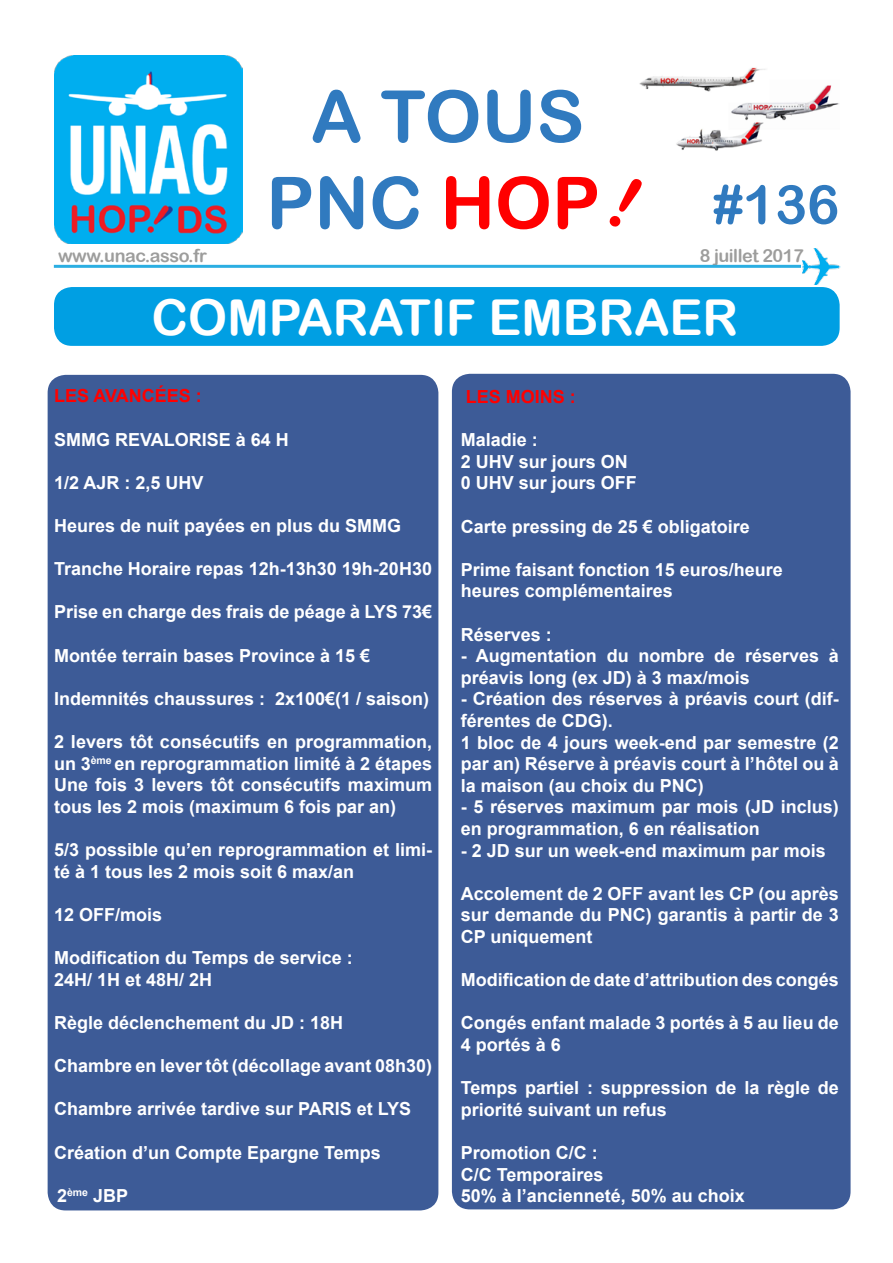
<style>
.page{position:relative;width:893px;height:1263px;background:#fff}
.page>*{position:absolute;margin:0;border:0;box-sizing:border-box;transform-origin:0 0}
.t1{font:72px/86.4px "Arial Rounded MT Bold";color:#307abf;text-align:center}
.t2{font:54px "Arial Rounded MT Bold";color:#307abf}
.t3{font:49.5px "Arial Rounded MT Bold";color:#fff}
.t4{font:700 18px/21.6px "Arial";color:#fff}
.t5{font:18px "Arial Rounded MT Bold";letter-spacing:-.025em;color:#9d9d9c}
.t6{font:700 18px "Arial";color:#f00}
.s1{color:#f00}
</style>
<div class="page">
<div style="left:48px;top:375px;width:390px;height:835px;background:#3d5b97;border-radius:18px"></div>
<div style="left:452px;top:374px;width:399px;height:835px;background:#3d5b97;border-radius:18px"></div>
<hr style="left:54px;top:265px;width:747px;height:3px;background:#2baee2">
<img style="left:639px;top:67px;width:200px;height:84px">
<img style="left:802px;top:249px;width:38px;height:36px">
<img style="left:54px;top:56px;width:188px;height:188px">
<div style="left:54px;top:287px;width:786px;height:59px;background:#009fe3;border-radius:18px"></div>
<h1 class="t1" style="left:266px;top:72px;width:335px">A TOUS<br>PNC <span class="s1">HOP</span></h1>
<h2 class="t2" style="left:713px;top:173px;width:128px">#136</h2>
<p class="t5" style="left:58px;top:245px;width:150px">www.unac.asso.fr</p>
<p class="t5" style="left:700px;top:245px;width:106px">8 juillet 2017</p>
<h3 class="t3" style="left:152px;top:288px;width:588px">COMPARATIF EMBRAER</h3>
<p class="t6" style="left:54px;top:384px;width:149px">LES AVANCÉES :</p>
<p class="t4" style="left:54px;top:429px;width:236px">SMMG REVALORISE à 64 H</p>
<p class="t4" style="left:54px;top:472px;width:151px">1/2 AJR : 2,5 UHV</p>
<p class="t4" style="left:54px;top:515px;width:349px">Heures de nuit payées en plus du SMMG</p>
<p class="t4" style="left:54px;top:559px;width:379px">Tranche Horaire repas 12h-13h30 19h-20H30</p>
<p class="t4" style="left:54px;top:602px;width:380px">Prise en charge des frais de péage à LYS 73€</p>
<p class="t4" style="left:54px;top:645px;width:318px">Montée terrain bases Province à 15 €</p>
<p class="t4" style="left:54px;top:688px;width:377px">Indemnités chaussures : 2x100€(1 / saison)</p>
<p class="t4" style="left:54px;top:731px;width:379px;text-align:justify">2 levers tôt consécutifs en programmation, un 3<sup>ème</sup> en reprogrammation limité à 2 étapes Une fois 3 levers tôt consécutifs maximum tous les 2 mois (maximum 6 fois par an)</p>
<p class="t4" style="left:54px;top:839px;width:380px">5/3 possible qu’en reprogrammation et limi&shy;té à 1 tous les 2 mois soit 6 max/an</p>
<p class="t4" style="left:54px;top:904px;width:110px">12 OFF/mois</p>
<p class="t4" style="left:54px;top:947px;width:300px">Modification du Temps de service :<br>24H/ 1H et 48H/ 2H</p>
<p class="t4" style="left:54px;top:1012px;width:291px">Règle déclenchement du JD : 18H</p>
<p class="t4" style="left:54px;top:1055px;width:379px">Chambre en lever tôt (décollage avant 08h30)</p>
<p class="t4" style="left:54px;top:1099px;width:359px">Chambre arrivée tardive sur PARIS et LYS</p>
<p class="t4" style="left:54px;top:1142px;width:328px">Création d’un Compte Epargne Temps</p>
<p class="t4" style="left:57px;top:1185px;width:73px">2<sup>ème</sup> JBP</p>
<p class="t6" style="left:466px;top:385px;width:112px">LES MOINS :</p>
<p class="t4" style="left:461px;top:430px;width:178px">Maladie :<br>2 UHV sur jours ON<br>0 UHV sur jours OFF</p>
<p class="t4" style="left:461px;top:516px;width:291px">Carte pressing de 25 € obligatoire</p>
<p class="t4" style="left:461px;top:559px;width:324px">Prime faisant fonction 15 euros/heure heures complémentaires</p>
<p class="t4" style="left:461px;top:624px;width:93px">Réserves :</p>
<p class="t4" style="left:461px;top:646px;width:380px">- Augmentation du nombre de réserves à préavis long (ex JD) à 3 max/mois</p>
<p class="t4" style="left:461px;top:689px;width:380px">- Création des réserves à préavis court (dif&shy;férentes de CDG).<br>1 bloc de 4 jours week-end par semestre (2 par an) Réserve à préavis court à l’hôtel ou à la maison (au choix du PNC)</p>
<p class="t4" style="left:461px;top:797px;width:379px">- 5 réserves maximum par mois (JD inclus) en programmation, 6 en réalisation</p>
<p class="t4" style="left:461px;top:840px;width:367px">- 2 JD sur un week-end maximum par mois</p>
<p class="t4" style="left:461px;top:883px;width:380px;text-align:justify">Accolement de 2 OFF avant les CP (ou après sur demande du PNC) garantis à partir de 3<br>CP uniquement</p>
<p class="t4" style="left:461px;top:970px;width:379px">Modification de date d’attribution des congés</p>
<p class="t4" style="left:461px;top:1013px;width:379px">Congés enfant malade 3 portés à 5 au lieu de<br>4 portés à 6</p>
<p class="t4" style="left:461px;top:1078px;width:380px">Temps partiel : suppression de la règle de priorité suivant un refus</p>
<p class="t4" style="left:461px;top:1142px;width:286px">Promotion C/C :<br>C/C Temporaires<br>50% à l’ancienneté, 50% au choix</p>
</div>
